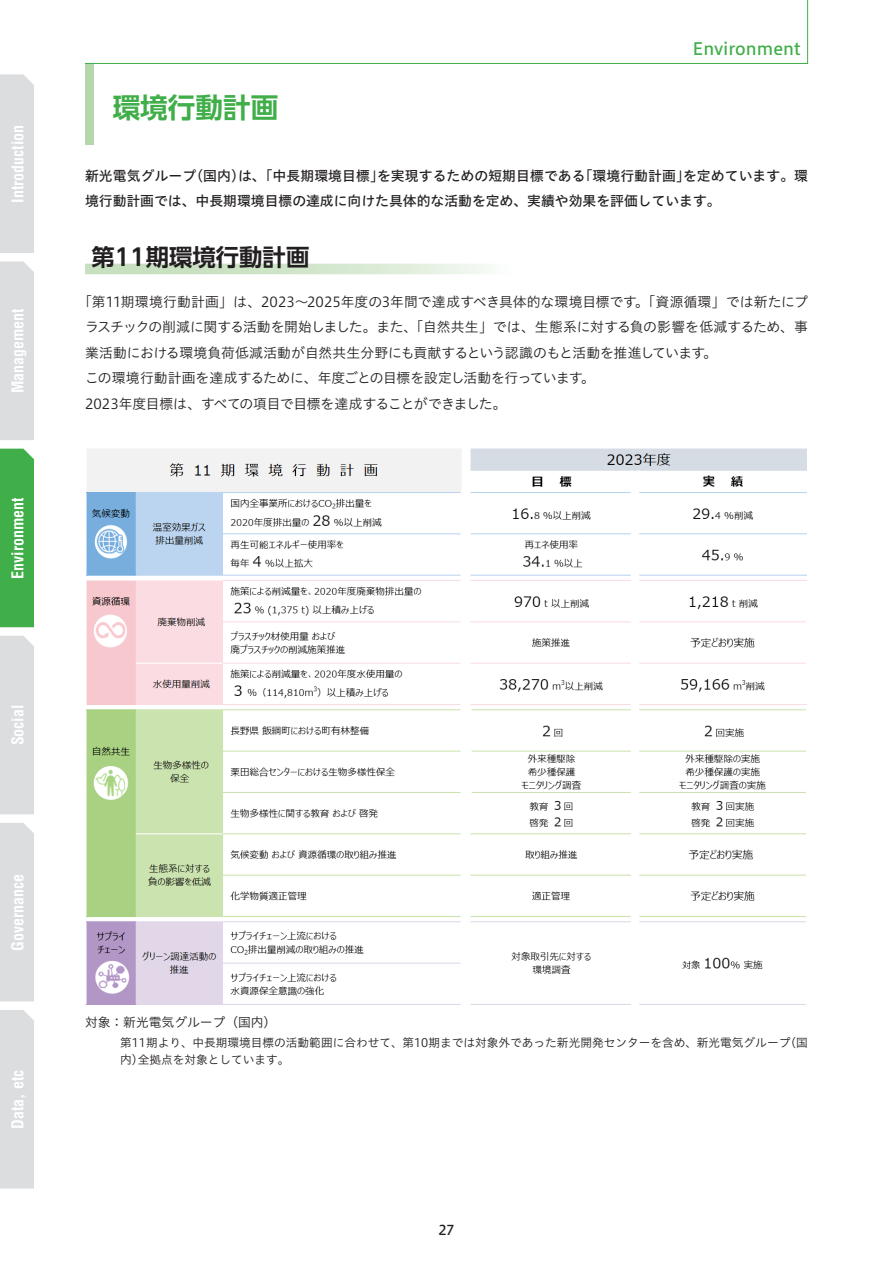
<style>
.page{position:relative;width:893px;height:1263px;background:#fff}
.page>*{position:absolute;margin:0;border:0;box-sizing:border-box;transform-origin:0 0}
.t1{font:700 27.6px "UD Shin Go Pr 6 N De";color:#40ae49}
.t2{font:700 23.4px "UD Shin Go NT Pr 6 De";color:#231f20}
.t3{font:16.95px "Hiragino UD Sans Std N W5";color:#40ae49}
.t4{font:700 condensed 15.9px "Helvetica LT Std";color:#fff}
.t5{font:13.8px/25.5px "Hiragino UD Sans Std N W3";letter-spacing:-.01em;color:#231f20}
.t6{font:13.8px/24.5px "Hiragino UD Sans Std N W5";color:#231f20}
.t7{font:13.5px "Hiragino UD Sans Std N W5";color:#231f20}
.t8{font:12.75px "Hiragino UD Sans Std N W3";color:#231f20}
.t9{font:11.7px/17px "Hiragino UD Sans Std N W3";color:#231f20}
</style>
<div class="page">
<div style="left:0;top:74px;width:34px;height:179px;background:#dcdddf"></div>
<div style="left:0;top:261px;width:34px;height:179px;background:#dcdddf"></div>
<div style="left:0;top:449px;width:34px;height:178px;background:#40ae49"></div>
<div style="left:0;top:636px;width:34px;height:178px;background:#dcdddf"></div>
<div style="left:0;top:823px;width:34px;height:178px;background:#dcdddf"></div>
<div style="left:0;top:1010px;width:34px;height:178px;background:#dcdddf"></div>
<svg style="left:85px;top:264px;width:402px;height:10px;background:#d4e7ce"></svg>
<img style="left:86px;top:448px;width:721px;height:556px">
<div style="left:85px;top:64px;width:9px;height:81px;background:#b5d7ac"></div>
<svg style="left:85px;top:0;width:723px;height:64px"></svg>
<p class="t4" style="left:8px;top:203px;width:79px;rotate:-90deg">Introduction</p>
<p class="t4" style="left:8px;top:393px;width:87px;rotate:-90deg">Management</p>
<p class="t4" style="left:8px;top:579px;width:83px;rotate:-90deg">Environment</p>
<p class="t4" style="left:8px;top:745px;width:42px;rotate:-90deg">Social</p>
<p class="t4" style="left:8px;top:951px;width:79px;rotate:-90deg">Governance</p>
<p class="t4" style="left:8px;top:1129px;width:60px;rotate:-90deg">Data, etc</p>
<h1 class="t1" style="left:113px;top:85px;width:167px">環境行動計画</h1>
<p class="t3" style="left:692px;top:36px;width:110px">Environment</p>
<p class="t6" style="left:85px;top:163px;width:725px">新光電気グループ（国内）は、「中長期環境目標」を実現するための短期目標である「環境行動計画」を定めています。環境行動計画では、中長期環境目標の達成に向けた具体的な活動を定め、実績や効果を評価しています。</p>
<h2 class="t2" style="left:91px;top:238px;width:219px">第11期環境行動計画</h2>
<p class="t5" style="left:85px;top:288px;width:724px;text-indent:-7px">「第11期環境行動計画」は、2023～2025年度の3年間で達成すべき具体的な環境目標です。「資源循環」では新たにプラスチックの削減に関する活動を開始しました。また、「自然共生」では、生態系に対する負の影響を低減するため、事業活動における環境負荷低減活動が自然共生分野にも貢献するという認識のもと活動を推進しています。<br>この環境行動計画を達成するために、年度ごとの目標を設定し活動を行っています。<br>2023年度目標は、すべての項目で目標を達成することができました。</p>
<p class="t8" style="left:85px;top:1012px;width:193px">対象：新光電気グループ（国内）</p>
<p class="t9" style="left:120px;top:1033px;width:689px;text-indent:-35px">　　　第11期より、中長期環境目標の活動範囲に合わせて、第10期までは対象外であった新光開発センターを含め、新光電気グループ（国内）全拠点を対象としています。</p>
<p class="t7" style="left:438px;top:1219px;width:18px">27</p>
</div>
